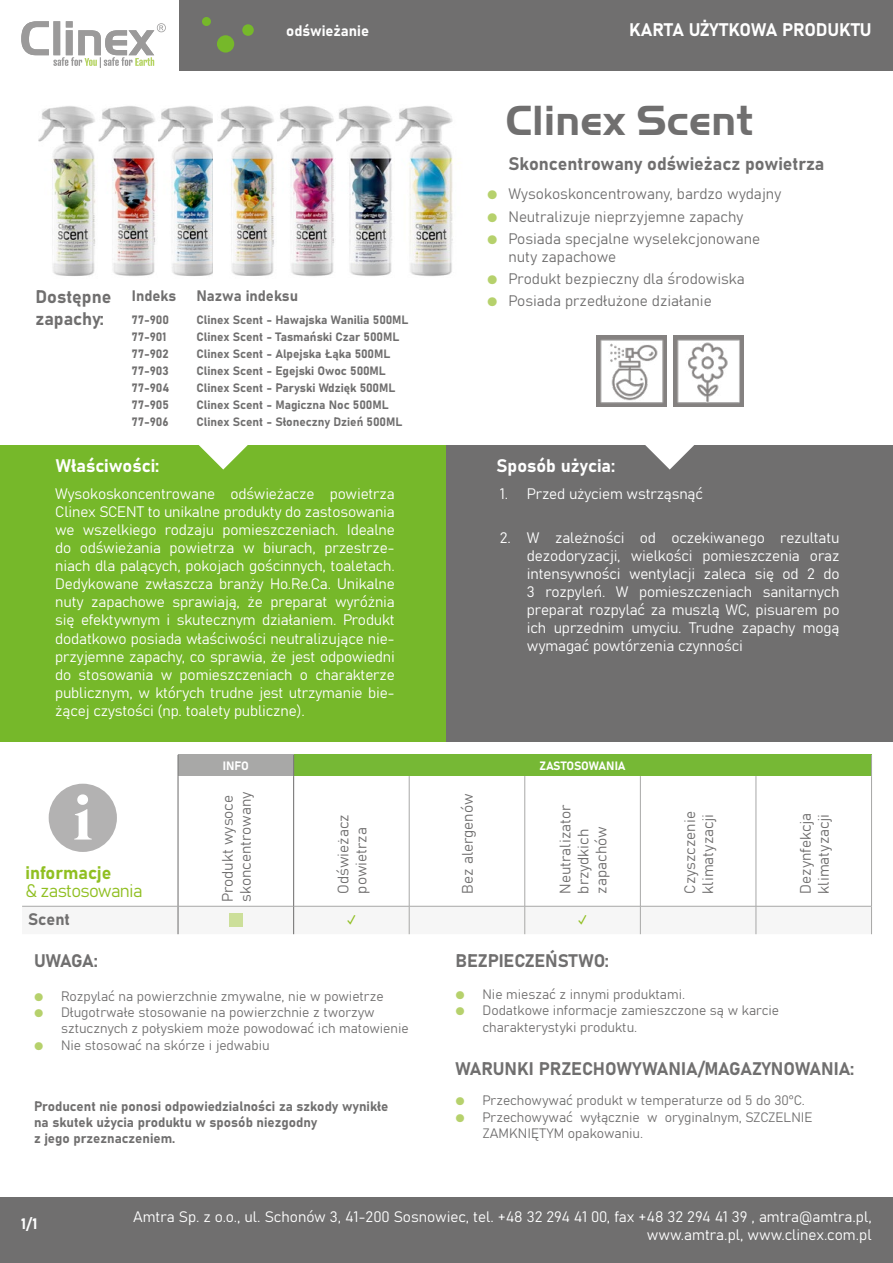
<style>
.page{position:relative;width:893px;height:1263px;background:#fff}
.page>*{position:absolute;margin:0;border:0;box-sizing:border-box;transform-origin:0 0}
.t1{font:700 43.5px "Handel Got D";color:#706f6f}
.t2{font:18px/21.6px "Bahnschrift";color:#706f6f}
.t3{font:18px "Bahnschrift";color:#fff}
.t4{font:18px/18px "Bahnschrift";letter-spacing:-.04em;color:#90bf21}
.t5{font:16.5px "Bahnschrift";color:#706f6f}
.t6{font:15px/18px "Bahnschrift";letter-spacing:-.01em;color:#fff;text-align:justify}
.t7{font:15px/18px "Bahnschrift";color:#706f6f}
.t8{font:700 15px "Proxima Nova Cond";color:#90bf21}
.t9{font:13.5px/16.2px "Bahnschrift";color:#706f6f}
.t10{font:12px "Bahnschrift";color:#706f6f}
.t11{font:12px "Bahnschrift";color:#fff}
.s1{font-family:"Proxima Nova";font-weight:700;color:#b6d16c}
</style>
<div class="page">
<div style="left:179px;top:0;width:714px;height:70px;background:#706f6f"></div>
<svg style="left:21px;top:21px;width:145px;height:47px"></svg>
<div style="left:0;top:1197px;width:893px;height:66px;background:#706f6f"></div>
<div style="left:0;top:445px;width:446px;height:297px;background:#76b82a"></div>
<div style="left:446px;top:445px;width:447px;height:297px;background:#706f6f"></div>
<svg style="left:199px;top:445px;width:49px;height:24px"></svg>
<svg style="left:630px;top:390px;width:79px;height:79px"></svg>
<img style="left:395px;top:106px;width:58px;height:170px">
<div style="left:217px;top:35px;width:17px;height:18px;background:#76b82a;border-radius:50%"></div>
<div style="left:242px;top:24px;width:12px;height:12px;background:#76b82a;border-radius:50%"></div>
<div style="left:202px;top:17px;width:9px;height:9px;background:#76b82a;border-radius:50%"></div>
<div style="left:178px;top:755px;width:116px;height:21px;background:#a8a8a7"></div>
<div style="left:294px;top:755px;width:577px;height:21px;background:#76b835"></div>
<svg style="left:871px;top:755px;width:1px;height:21px"></svg>
<hr style="left:409px;top:776px;width:1px;height:130px;background:#a8a8a7">
<hr style="left:524px;top:776px;width:1px;height:130px;background:#a8a8a7">
<hr style="left:640px;top:776px;width:1px;height:130px;background:#a8a8a7">
<hr style="left:756px;top:776px;width:1px;height:130px;background:#a8a8a7">
<hr style="left:871px;top:776px;width:1px;height:130px;background:#a8a8a7">
<hr style="left:177px;top:755px;width:2px;height:21px;background:#7c7b7b">
<svg style="left:293px;top:755px;width:1px;height:21px"></svg>
<hr style="left:177px;top:776px;width:2px;height:130px;background:#7c7b7b">
<hr style="left:293px;top:776px;width:1px;height:130px;background:#7c7b7b">
<div style="left:22px;top:906px;width:850px;height:28px;background:#f6f6f6"></div>
<div style="left:229px;top:913px;width:14px;height:14px;background:#ccdf9a"></div>
<svg style="left:49px;top:784px;width:68px;height:68px"></svg>
<img style="left:158px;top:106px;width:55px;height:170px">
<img style="left:98px;top:106px;width:58px;height:170px">
<img style="left:38px;top:106px;width:57px;height:170px">
<img style="left:336px;top:106px;width:56px;height:170px">
<img style="left:277px;top:106px;width:57px;height:170px">
<img style="left:217px;top:106px;width:57px;height:170px">
<img style="left:596px;top:336px;width:70px;height:70px">
<img style="left:673px;top:336px;width:70px;height:70px">
<p class="t6" style="left:286px;top:20px;width:84px">odświeżanie</p>
<p class="t2" style="left:35px;top:285px;width:77px">Dostępne zapachy:</p>
<p class="t7" style="left:132px;top:286px;width:46px">Indeks</p>
<p class="t7" style="left:196px;top:286px;width:103px">Nazwa indeksu</p>
<p class="t10" style="left:132px;top:311px;width:38px">77-900</p>
<p class="t10" style="left:196px;top:311px;width:214px">Clinex Scent - Hawajska Wanilia 500ML</p>
<p class="t10" style="left:132px;top:328px;width:36px">77-901</p>
<p class="t10" style="left:196px;top:328px;width:204px">Clinex Scent - Tasmański Czar 500ML</p>
<p class="t10" style="left:132px;top:345px;width:38px">77-902</p>
<p class="t10" style="left:196px;top:345px;width:195px">Clinex Scent - Alpejska Łąka 500ML</p>
<p class="t10" style="left:132px;top:362px;width:38px">77-903</p>
<p class="t10" style="left:196px;top:362px;width:191px">Clinex Scent - Egejski Owoc 500ML</p>
<p class="t10" style="left:132px;top:379px;width:39px">77-904</p>
<p class="t10" style="left:196px;top:379px;width:200px">Clinex Scent - Paryski Wdzięk 500ML</p>
<p class="t10" style="left:132px;top:396px;width:39px">77-905</p>
<p class="t10" style="left:196px;top:396px;width:194px">Clinex Scent - Magiczna Noc 500ML</p>
<p class="t10" style="left:132px;top:413px;width:38px">77-906</p>
<p class="t10" style="left:196px;top:413px;width:207px">Clinex Scent - Słoneczny Dzień 500ML</p>
<p class="t3" style="left:629px;top:16px;width:244px">KARTA UŻYTKOWA PRODUKTU</p>
<h1 class="t1" style="left:506px;top:96px;width:249px">Clinex Scent</h1>
<p class="t2" style="left:508px;top:151px;width:318px">Skoncentrowany odświeżacz powietrza</p>
<p class="t7" style="left:487px;top:184px;width:295px"><span class="s1">●</span> Wysokoskoncentrowany, bardzo wydajny</p>
<p class="t7" style="left:487px;top:206px;width:258px"><span class="s1">●</span> Neutralizuje nieprzyjemne zapachy</p>
<p class="t7" style="left:509px;top:229px;width:253px;text-indent:-21px"><span class="s1">●</span> Posiada specjalne wyselekcjonowane nuty zapachowe</p>
<p class="t7" style="left:487px;top:269px;width:259px"><span class="s1">●</span> Produkt bezpieczny dla środowiska</p>
<p class="t7" style="left:487px;top:291px;width:226px"><span class="s1">●</span> Posiada przedłużone działanie</p>
<p class="t3" style="left:56px;top:452px;width:105px">Właściwości:</p>
<p class="t3" style="left:496px;top:452px;width:120px">Sposób użycia:</p>
<p class="t6" style="left:55px;top:484px;width:341px">Wysokoskoncentrowane odświeżacze powietrza Clinex SCENT to unikalne produkty do zastosowania we wszelkiego rodzaju pomieszczeniach. Idealne do odświeżania powietrza w biurach, przestrze&shy;niach dla palących, pokojach gościnnych, toaletach.<br>Dedykowane zwłaszcza branży Ho.Re.Ca. Unikalne nuty zapachowe sprawiają, że preparat wyróżnia się efektywnym i skutecznym działaniem. Produkt dodatkowo posiada właściwości neutralizujące nie&shy;przyjemne zapachy, co sprawia, że jest odpowiedni do stosowania w pomieszczeniach o charakterze publicznym, w których trudne jest utrzymanie bie&shy;żącej czystości (np. toalety publiczne).</p>
<p class="t6" style="left:500px;top:484px;width:204px">1. Przed użyciem wstrząsnąć</p>
<p class="t6" style="left:527px;top:528px;width:314px;text-indent:-27px">2. W zależności od oczekiwanego rezultatu dezodoryzacji, wielkości pomieszczenia oraz intensywności wentylacji zaleca się od 2 do 3 rozpyleń. W pomieszczeniach sanitarnych preparat rozpylać za muszlą WC, pisuarem po ich uprzednim umyciu. Trudne zapachy mogą wymagać powtórzenia czynności</p>
<p class="t4" style="left:26px;top:862px;width:119px">informacje<br>&amp; zastosowania</p>
<p class="t11" style="left:223px;top:757px;width:28px">INFO</p>
<p class="t11" style="left:539px;top:757px;width:88px">ZASTOSOWANIA</p>
<p class="t7" style="left:217px;top:902px;width:112px;rotate:-90deg">Produkt wysoce skoncentrowany</p>
<p class="t7" style="left:458px;top:893px;width:101px;rotate:-90deg">Bez alergenów</p>
<p class="t7" style="left:555px;top:893px;width:90px;rotate:-90deg">Neutralizator brzydkich zapachów</p>
<p class="t7" style="left:680px;top:893px;width:84px;rotate:-90deg">Czyszczenie klimatyzacji</p>
<p class="t7" style="left:795px;top:893px;width:82px;rotate:-90deg">Dezynfekcja klimatyzacji</p>
<p class="t7" style="left:333px;top:893px;width:81px;rotate:-90deg">Odświeżacz powietrza</p>
<p class="t5" style="left:28px;top:906px;width:43px">Scent</p>
<p class="t8" style="left:347px;top:910px;width:9px">✓</p>
<p class="t8" style="left:579px;top:910px;width:9px">✓</p>
<p class="t2" style="left:34px;top:948px;width:66px">UWAGA:</p>
<p class="t9" style="left:34px;top:987px;width:351px"><span class="s1">●</span> Rozpylać na powierzchnie zmywalne, nie w powietrze</p>
<p class="t9" style="left:61px;top:1003px;width:349px;text-indent:-27px"><span class="s1">●</span> Długotrwałe stosowanie na powierzchnie z tworzyw sztucznych z połyskiem może powodować ich matowienie</p>
<p class="t9" style="left:34px;top:1036px;width:237px"><span class="s1">●</span> Nie stosować na skórze i jedwabiu</p>
<p class="t9" style="left:34px;top:1097px;width:356px">Producent nie ponosi odpowiedzialności za szkody wynikłe na skutek użycia produktu w sposób niezgodny<br>z jego przeznaczeniem.</p>
<p class="t2" style="left:455px;top:948px;width:155px">BEZPIECZEŃSTWO:</p>
<p class="t9" style="left:455px;top:985px;width:231px"><span class="s1">●</span> Nie mieszać z innymi produktami.</p>
<p class="t9" style="left:482px;top:1002px;width:298px;text-indent:-27px"><span class="s1">●</span> Dodatkowe informacje zamieszczone są w karcie charakterystyki produktu.</p>
<p class="t2" style="left:455px;top:1056px;width:400px">WARUNKI PRZECHOWYWANIA/MAGAZYNOWANIA:</p>
<p class="t9" style="left:455px;top:1092px;width:351px"><span class="s1">●</span> Przechowywać produkt w temperaturze od 5 do 30°C.</p>
<p class="t9" style="left:482px;top:1108px;width:332px;text-indent:-27px"><span class="s1">●</span> Przechowywać wyłącznie w oryginalnym, SZCZELNIE<br>ZAMKNIĘTYM opakowaniu.</p>
<p class="t6" style="left:21px;top:1213px;width:18px">1/1</p>
<p class="t6" style="left:133px;top:1207px;width:740px;text-align:right">Amtra Sp. z o.o., ul. Schonów 3, 41-200 Sosnowiec, tel. +48 32 294 41 00, fax +48 32 294 41 39 , amtra@amtra.pl, www.amtra.pl, www.clinex.com.pl</p>
</div>
